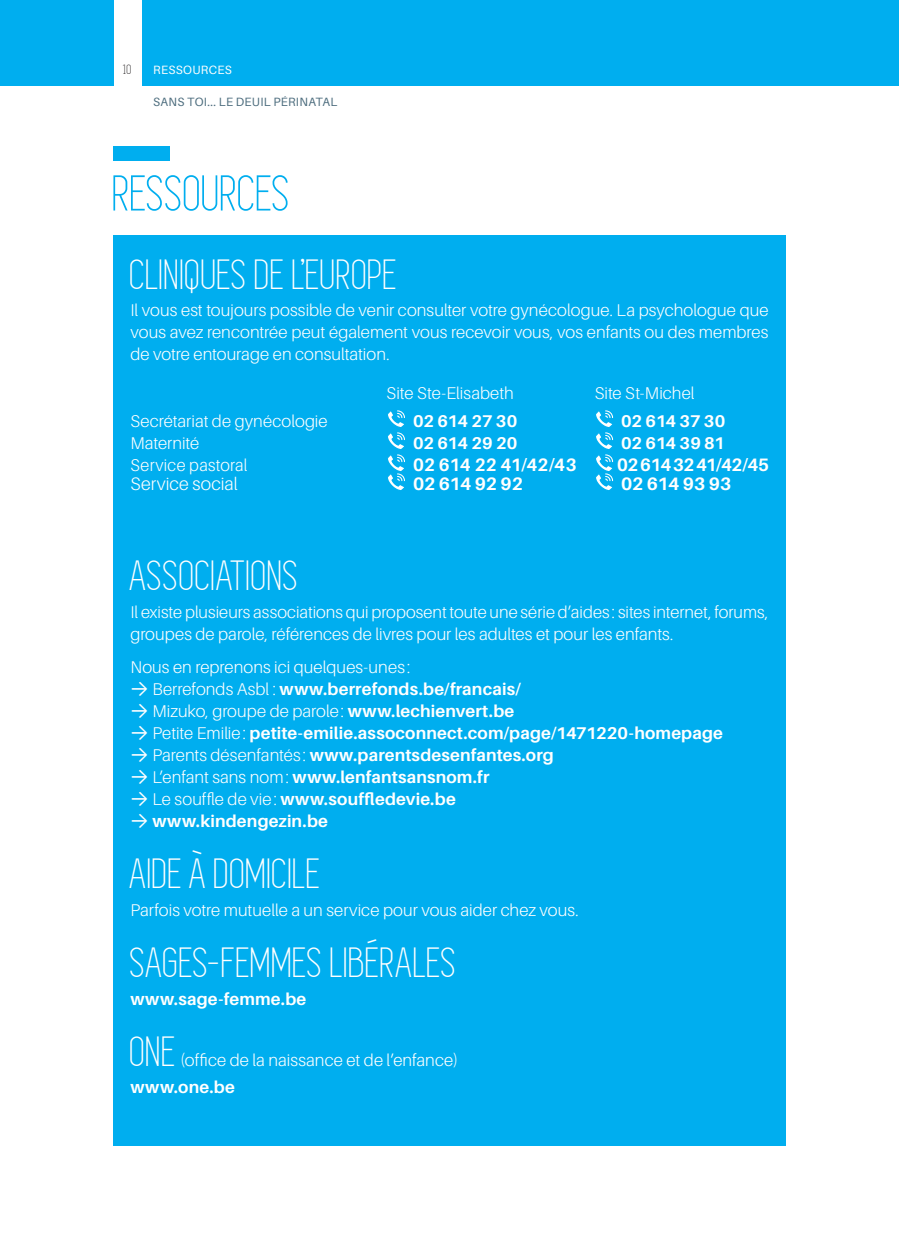
<style>
.page{position:relative;width:899px;height:1248px;background:#fff}
.page>*{position:absolute;margin:0;border:0;box-sizing:border-box;transform-origin:0 0}
.BODY{font:52px "Simplifica";letter-spacing:-.005em;color:#00aeef}
.BODY-2{font:44px "Simplifica";letter-spacing:.01em;color:#fff}
.BODY-3{font:700 18px "Aileron";letter-spacing:-.015em;color:#fff}
.BODY-4{font:300 18px "Aileron";color:#fff}
.BODY-5{font:300 17px/22px "Aileron";color:#fff;text-align:justify}
.BODY-6{font:700 17px "Aileron";letter-spacing:.01em;color:#fff}
.BODY-7{font:300 17px "Aileron";letter-spacing:.02em;color:#fff}
.t1{font:14px "Simplifica";color:#231f20}
.t2{font:12px "Aileron";letter-spacing:.025em;color:#4d6d7e}
.t3{font:12px "Aileron";letter-spacing:.03em;color:#fff}
.s1{font-family:"Calibri";font-weight:400;font-size:20px}
.s2{font-weight:300}
.s3{font-weight:700}
</style>
<div class="page">
<div style="left:0;top:0;width:113px;height:85px;background:#00aeef"></div>
<div style="left:142px;top:0;width:728px;height:85px;background:#00aeef"></div>
<div style="left:870px;top:0;width:29px;height:85px;background:#00aeef"></div>
<div style="left:113px;top:235px;width:672px;height:910px;background:#00aeef"></div>
<svg style="left:388px;top:410px;width:17px;height:80px"></svg>
<svg style="left:596px;top:410px;width:18px;height:80px"></svg>
<div style="left:113px;top:147px;width:57px;height:14px;background:#00aeef"></div>
<p class="t1" style="left:123px;top:62px;width:10px">10</p>
<p class="t3" style="left:153px;top:63px;width:80px">RESSOURCES</p>
<p class="t2" style="left:153px;top:95px;width:186px">SANS TOI... LE DEUIL PÉRINATAL</p>
<p class="BODY" style="left:113px;top:166px;width:179px">RESSOURCES</p>
<p class="BODY-2" style="left:130px;top:251px;width:269px">CLINIQUES DE L’EUROPE</p>
<p class="BODY-5" style="left:130px;top:299px;width:639px">Il vous est toujours possible de venir consulter votre gynécologue. La psychologue que vous avez rencontrée peut également vous recevoir vous, vos enfants ou des membres de votre entourage en consultation.</p>
<p class="BODY-5" style="left:386px;top:382px;width:129px">Site Ste-Elisabeth</p>
<p class="BODY-5" style="left:594px;top:382px;width:102px">Site St-Michel</p>
<p class="BODY-5" style="left:130px;top:410px;width:199px">Secrétariat de gynécologie</p>
<p class="BODY-6" style="left:413px;top:411px;width:106px">02 614 27 30</p>
<p class="BODY-6" style="left:621px;top:411px;width:106px">02 614 37 30</p>
<p class="BODY-5" style="left:130px;top:432px;width:70px">Maternité</p>
<p class="BODY-6" style="left:413px;top:433px;width:106px">02 614 29 20</p>
<p class="BODY-6" style="left:621px;top:433px;width:105px">02 614 39 81</p>
<p class="BODY-7" style="left:130px;top:455px;width:119px">Service pastoral</p>
<p class="BODY-3" style="left:413px;top:454px;width:165px">02 614 22 41/42/43</p>
<p class="BODY-3" style="left:617px;top:454px;width:154px">02 614 32 41/42/45</p>
<p class="BODY-4" style="left:130px;top:474px;width:109px">Service social</p>
<p class="BODY-3" style="left:413px;top:473px;width:111px">02 614 92 92</p>
<p class="BODY-3" style="left:621px;top:473px;width:112px">02 614 93 93</p>
<p class="BODY-2" style="left:130px;top:552px;width:170px">ASSOCIATIONS</p>
<p class="BODY-5" style="left:130px;top:601px;width:639px">Il existe plusieurs associations qui proposent toute une série d’aides : sites internet, forums, groupes de parole, références de livres pour les adultes et pour les enfants.</p>
<p class="BODY-5" style="left:130px;top:656px;width:281px">Nous en reprenons ici quelques-unes :</p>
<p class="BODY-6" style="left:130px;top:679px;width:392px"><span class="s1">→</span> <span class="s2">Berrefonds Asbl :</span> www.berrefonds.be/francais/</p>
<p class="BODY-5" style="left:130px;top:700px;width:385px"><span class="s1">→</span> Mizuko, groupe de parole: <span class="s3">www.lechienvert.be</span></p>
<p class="BODY-6" style="left:130px;top:723px;width:594px"><span class="s1">→</span> <span class="s2">Petite Emilie:</span> petite-emilie.assoconnect.com/page/1471220-homepage</p>
<p class="BODY-6" style="left:130px;top:745px;width:425px"><span class="s1">→</span> <span class="s2">Parents désenfantés :</span> www.parentsdesenfantes.org</p>
<p class="BODY-6" style="left:130px;top:767px;width:360px"><span class="s1">→</span> <span class="s2">L’enfant sans nom:</span> www.lenfantsansnom.fr</p>
<p class="BODY-6" style="left:130px;top:789px;width:327px"><span class="s1">→</span> <span class="s2">Le souffle de vie:</span> www.souffledevie.be</p>
<p class="BODY-6" style="left:130px;top:811px;width:199px"><span class="s1">→</span> www.kindengezin.be</p>
<p class="BODY-2" style="left:130px;top:850px;width:192px">AIDE À DOMICILE</p>
<p class="BODY-5" style="left:130px;top:899px;width:450px">Parfois votre mutuelle a un service pour vous aider chez vous.</p>
<p class="BODY-2" style="left:130px;top:939px;width:328px">SAGES-FEMMES LIBÉRALES</p>
<p class="BODY-6" style="left:130px;top:989px;width:177px">www.sage-femme.be</p>
<p class="BODY-2" style="left:130px;top:1028px;width:47px">ONE</p>
<p class="BODY-5" style="left:180px;top:1048px;width:280px">(office de la naissance et de l’enfance)</p>
<p class="BODY-6" style="left:130px;top:1077px;width:106px">www.one.be</p>
</div>
